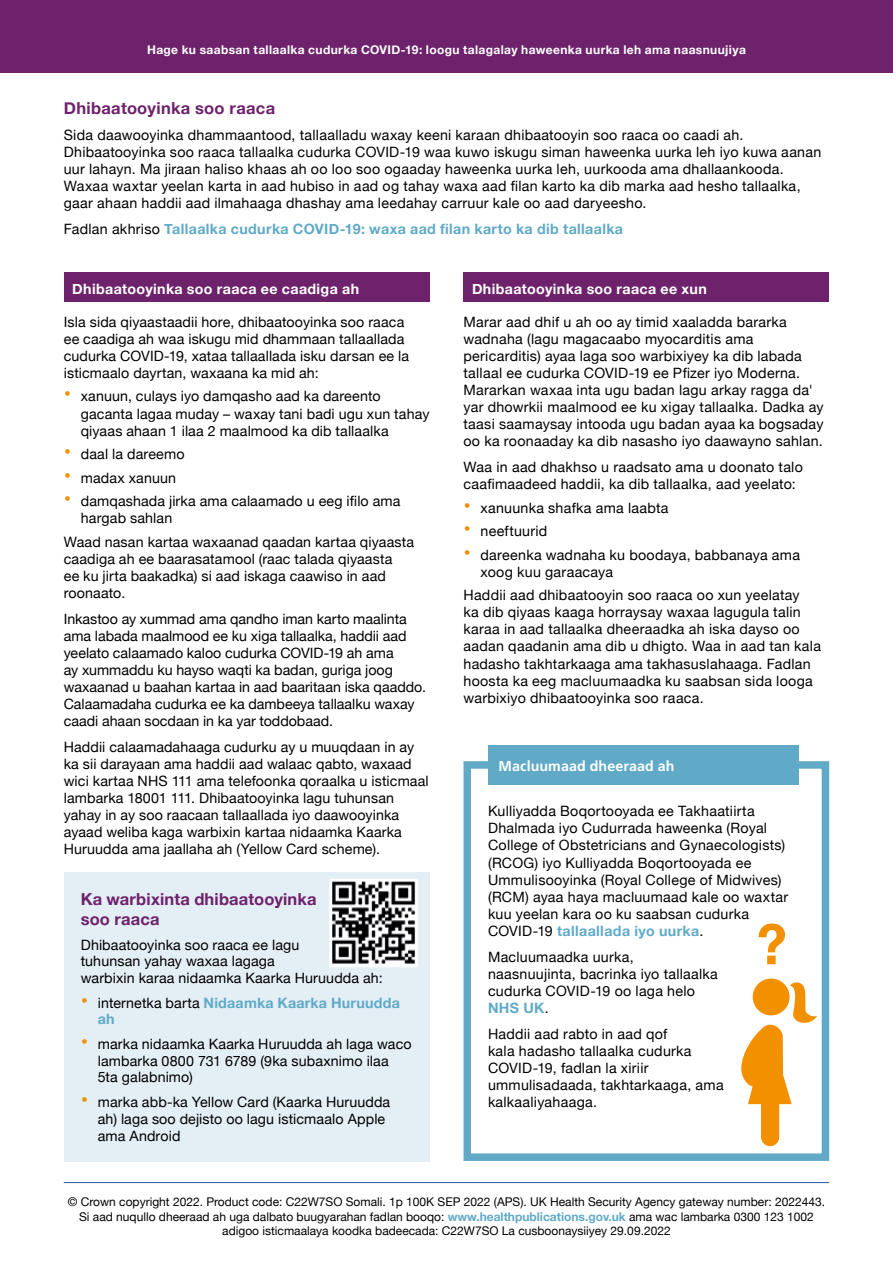
<style>
.page{position:relative;width:893px;height:1263px;background:#fff}
.page>*{position:absolute;margin:0;border:0;box-sizing:border-box;transform-origin:0 0}
.Body{font:700 16.5px/19.8px "Helvetica Neue";letter-spacing:.01em;color:#6d226b}
.Subdeader{font:700 16.5px "Helvetica Neue";letter-spacing:.02em;color:#6d226b}
.Body-2{font:14.25px/17.1px "Helvetica Neue";letter-spacing:.015em;color:#000}
.Body-3{font:700 14.25px/16.5px "Helvetica Neue";letter-spacing:.02em;color:#60aac8}
.Body-4{font:700 14.25px "Helvetica Neue";letter-spacing:.025em;color:#fff}
.t1{font:700 14.25px "Frutiger LT Pro";letter-spacing:.005em;color:#fff}
.t2{font:12px/14.4px "Helvetica Neue";color:#000;text-align:center}
.Body-5{font:700 12px "Helvetica Neue";letter-spacing:.03em;color:#fff}
.s1{font-weight:400;color:#000}
.s2{font-size:21px;color:#f39000}
.s3{font-weight:400;font-size:21px;color:#f39000}
.s4{font-weight:700;color:#60aac8}
</style>
<div class="page">
<div style="left:0;top:0;width:893px;height:72px;background:#6d226b"></div>
<div style="left:64px;top:272px;width:365px;height:30px;background:#6d226b"></div>
<div style="left:463px;top:272px;width:366px;height:30px;background:#6d226b"></div>
<div style="left:463px;top:761px;width:366px;height:400px;border:8px solid #60aac8"></div>
<div style="left:488px;top:745px;width:310px;height:40px;background:#60aac8"></div>
<div style="left:64px;top:872px;width:365px;height:289px;background:#e4eef5"></div>
<hr style="left:64px;top:1182px;width:765px;height:1px;background:#275b9b">
<svg style="left:758px;top:923px;width:27px;height:41px"></svg>
<svg style="left:741px;top:978px;width:76px;height:168px"></svg>
<img style="left:333px;top:883px;width:81px;height:80px">
<div style="left:329px;top:879px;width:89px;height:88px;border:3px solid #fff"></div>
<p class="Body-5" style="left:147px;top:41px;width:600px">Hage ku saabsan tallaalka cudurka COVID-19: loogu talagalay haweenka uurka leh ama naasnuujiya</p>
<p class="Subdeader" style="left:64px;top:95px;width:213px">Dhibaatooyinka soo raaca</p>
<p class="Body-2" style="left:64px;top:127px;width:759px">Sida daawooyinka dhammaantood, tallaalladu waxay keeni karaan dhibaatooyin soo raaca oo caadi ah.<br>Dhibaatooyinka soo raaca tallaalka cudurka COVID-19 waa kuwo iskugu siman haweenka uurka leh iyo kuwa aanan uur lahayn. Ma jiraan haliso khaas ah oo loo soo ogaaday haweenka uurka leh, uurkooda ama dhallaankooda.<br>Waxaa waxtar yeelan karta in aad hubiso in aad og tahay waxa aad filan karto ka dib marka aad hesho tallaalka, gaar ahaan haddii aad ilmahaaga dhashay ama leedahay carruur kale oo aad daryeesho.</p>
<p class="Body-3" style="left:64px;top:221px;width:561px"><span class="s1">Fadlan akhriso</span> Tallaalka cudurka COVID-19: waxa aad filan karto ka dib tallaalka</p>
<p class="Body-4" style="left:72px;top:278px;width:288px">Dhibaatooyinka soo raaca ee caadiga ah</p>
<p class="Body-4" style="left:472px;top:278px;width:236px">Dhibaatooyinka soo raaca ee xun</p>
<p class="Body-2" style="left:64px;top:314px;width:347px">Isla sida qiyaastaadii hore, dhibaatooyinka soo raaca ee caadiga ah waa iskugu mid dhammaan tallaallada cudurka COVID-19, xataa tallaallada isku darsan ee la isticmaalo dayrtan, waxaana ka mid ah:</p>
<p class="Body-2" style="left:81px;top:389px;width:350px;text-indent:-17px"><span class="s2">•</span> xanuun, culays iyo damqasho aad ka dareento gacanta lagaa muday – waxay tani badi ugu xun tahay qiyaas ahaan 1 ilaa 2 maalmood ka dib tallaalka</p>
<p class="Body-2" style="left:64px;top:446px;width:122px"><span class="s2">•</span> daal la dareemo</p>
<p class="Body-2" style="left:64px;top:470px;width:114px"><span class="s2">•</span> madax xanuun</p>
<p class="Body-2" style="left:81px;top:493px;width:321px;text-indent:-17px"><span class="s2">•</span> damqashada jirka ama calaamado u eeg ifilo ama hargab sahlan</p>
<p class="Body-2" style="left:64px;top:534px;width:352px">Waad nasan kartaa waxaanad qaadan kartaa qiyaasta caadiga ah ee baarasatamool (raac talada qiyaasta<br>ee ku jirta baakadka) si aad iskaga caawiso in aad roonaato.</p>
<p class="Body-2" style="left:64px;top:611px;width:364px">Inkastoo ay xummad ama qandho iman karto maalinta ama labada maalmood ee ku xiga tallaalka, haddii aad yeelato calaamado kaloo cudurka COVID-19 ah ama<br>ay xummaddu ku hayso waqti ka badan, guriga joog waxaanad u baahan kartaa in aad baaritaan iska qaaddo.<br>Calaamadaha cudurka ee ka dambeeya tallaalku waxay caadi ahaan socdaan in ka yar toddobaad.</p>
<p class="Body-2" style="left:64px;top:739px;width:367px">Haddii calaamadahaaga cudurku ay u muuqdaan in ay ka sii darayaan ama haddii aad walaac qabto, waxaad wici kartaa NHS 111 ama telefoonka qoraalka u isticmaal lambarka 18001 111. Dhibaatooyinka lagu tuhunsan yahay in ay soo raacaan tallaallada iyo daawooyinka ayaad weliba kaga warbixin kartaa nidaamka Kaarka Huruudda ama jaallaha ah (Yellow Card scheme).</p>
<p class="Body" style="left:81px;top:889px;width:237px">Ka warbixinta dhibaatooyinka soo raaca</p>
<p class="Body-2" style="left:81px;top:937px;width:303px;line-height:16.5px">Dhibaatooyinka soo raaca ee lagu<br>tuhunsan yahay waxaa lagaga<br>warbixin karaa nidaamka Kaarka Huruudda ah:</p>
<p class="Body-3" style="left:98px;top:995px;width:304px;text-indent:-17px"><span class="s3">•</span> <span class="s1">internetka barta</span> Nidaamka Kaarka Huruudda ah</p>
<p class="Body-2" style="left:98px;top:1037px;width:315px;line-height:16.5px;text-indent:-17px"><span class="s2">•</span> marka nidaamka Kaarka Huruudda ah laga waco lambarka 0800 731 6789 (9ka subaxnimo ilaa<br>5ta galabnimo)</p>
<p class="Body-2" style="left:98px;top:1094px;width:294px;text-indent:-17px"><span class="s2">•</span> marka abb-ka Yellow Card (Kaarka Huruudda ah) laga soo dejisto oo lagu isticmaalo Apple ama Android</p>
<p class="Body-2" style="left:463px;top:314px;width:362px">Marar aad dhif u ah oo ay timid xaaladda bararka wadnaha (lagu magacaabo myocarditis ama pericarditis) ayaa laga soo warbixiyey ka dib labada tallaal ee cudurka COVID-19 ee Pfizer iyo Moderna.<br>Mararkan waxaa inta ugu badan lagu arkay ragga da' yar dhowrkii maalmood ee ku xigay tallaalka. Dadka ay taasi saamaysay intooda ugu badan ayaa ka bogsaday oo ka roonaaday ka dib nasasho iyo daawayno sahlan.</p>
<p class="Body-2" style="left:463px;top:459px;width:341px">Waa in aad dhakhso u raadsato ama u doonato talo caafimaadeed haddii, ka dib tallaalka, aad yeelato:</p>
<p class="Body-2" style="left:463px;top:500px;width:206px"><span class="s2">•</span> xanuunka shafka ama laabta</p>
<p class="Body-2" style="left:463px;top:523px;width:85px"><span class="s2">•</span> neeftuurid</p>
<p class="Body-2" style="left:480px;top:547px;width:321px;text-indent:-17px"><span class="s2">•</span> dareenka wadnaha ku boodaya, babbanaya ama xoog kuu garaacaya</p>
<p class="Body-2" style="left:463px;top:587px;width:359px">Haddii aad dhibaatooyin soo raaca oo xun yeelatay<br>ka dib qiyaas kaaga horraysay waxaa lagugula talin karaa in aad tallaalka dheeraadka ah iska dayso oo aadan qaadanin ama dib u dhigto. Waa in aad tan kala hadasho takhtarkaaga ama takhasuslahaaga. Fadlan hoosta ka eeg macluumaadka ku saabsan sida looga warbixiyo dhibaatooyinka soo raaca.</p>
<p class="t1" style="left:499px;top:757px;width:177px">Macluumaad dheeraad ah</p>
<p class="Body-2" style="left:488px;top:803px;width:302px">Kulliyadda Boqortooyada ee Takhaatiirta Dhalmada iyo Cudurrada haweenka (Royal College of Obstetricians and Gynaecologists) (RCOG) iyo Kulliyadda Boqortooyada ee Ummulisooyinka (Royal College of Midwives) (RCM) ayaa haya macluumaad kale oo waxtar kuu yeelan kara oo ku saabsan cudurka COVID-19 <span class="s4">tallaallada iyo uurka</span>.</p>
<p class="Body-2" style="left:488px;top:949px;width:231px">Macluumaadka uurka, naasnuujinta, bacrinka iyo tallaalka cudurka COVID-19 oo laga helo<br><span class="s4">NHS UK</span>.</p>
<p class="Body-2" style="left:488px;top:1026px;width:237px">Haddii aad rabto in aad qof<br>kala hadasho tallaalka cudurka<br>COVID-19, fadlan la xiriir ummulisadaada, takhtarkaaga, ama kalkaaliyahaaga.</p>
<p class="t2" style="left:68px;top:1195px;width:759px">© Crown copyright 2022. Product code: C22W7SO Somali. 1p 100K SEP 2022 (APS). UK Health Security Agency gateway number: 2022443.<br>Si aad nuqullo dheeraad ah uga dalbato buugyarahan fadlan booqo: <span class="s4">www.healthpublications.gov.uk</span> ama wac lambarka 0300 123 1002 adigoo isticmaalaya koodka badeecada: C22W7SO La cusboonaysiiyey 29.09.2022</p>
</div>
